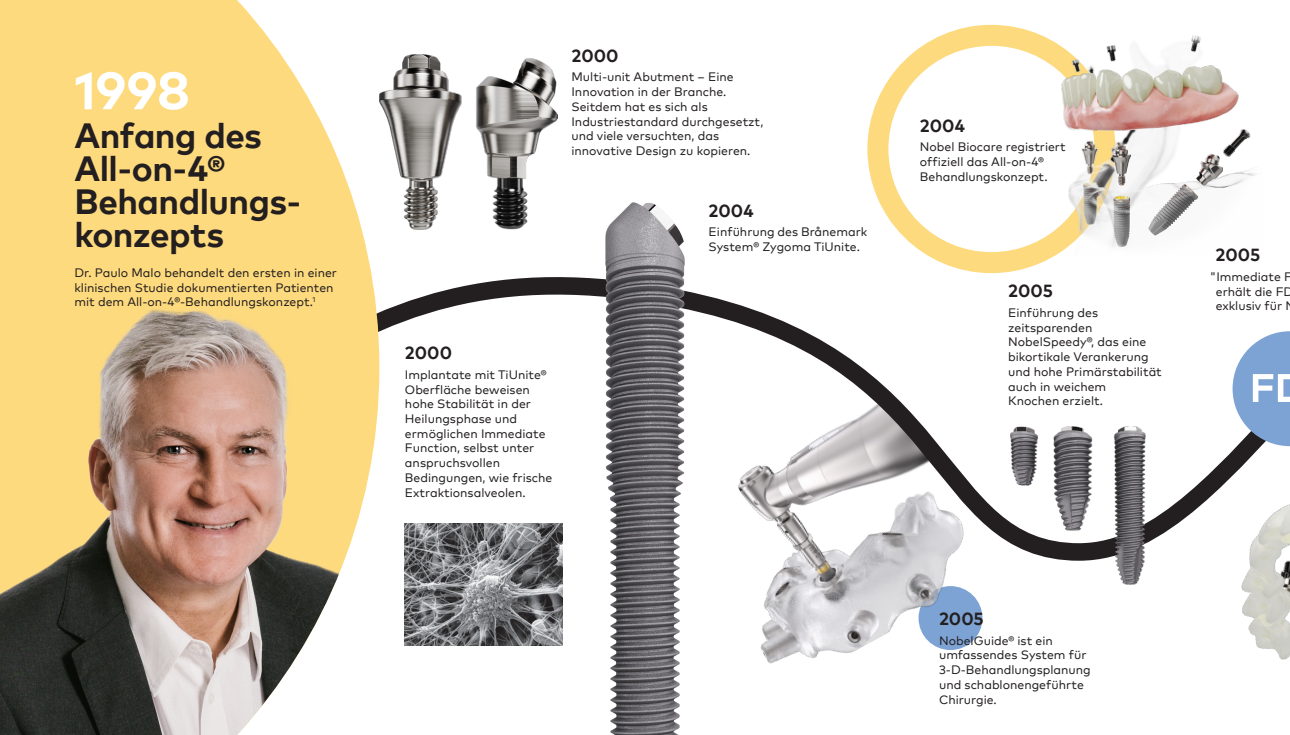
<style>
.page{position:relative;width:1290px;height:735px;background:#fff}
.page>*{position:absolute;margin:0;border:0;box-sizing:border-box;transform-origin:0 0}
.H_30{font:700 52.5px "Mark Pro";color:#fff}
.H_20{font:700 35px/33.2px "Mark Pro";letter-spacing:-.015em;color:#231f20}
.H_10_year{font:700 17.5px "Mark Pro";letter-spacing:.005em;color:#231f20}
.body_copy{font:12.25px/14.7px "Mark Pro";color:#231f20}
</style>
<div class="page">
<img style="left:760px;top:569px;width:223px;height:95px">
<img style="left:1241px;top:569px;width:49px;height:91px">
<div style="left:867px;top:25px;width:248px;height:248px;border:21px solid #feda7e;border-radius:50%"></div>
<svg style="left:379px;top:214px;width:911px;height:355px"></svg>
<svg style="left:0;top:0;width:372px;height:276px;background:#fedf8f"></svg>
<img style="left:0;top:276px;width:379px;height:458px">
<img style="left:605px;top:203px;width:80px;height:531px">
<img style="left:1029px;top:30px;width:234px;height:225px">
<img style="left:379px;top:55px;width:178px;height:175px">
<img style="left:405px;top:523px;width:158px;height:122px">
<img style="left:1011px;top:426px;width:140px;height:159px">
<svg style="left:1232px;top:331px;width:58px;height:115px"></svg>
<p class="H_30" style="left:74px;top:51px;width:117px">1998</p>
<p class="H_20" style="left:74px;top:115px;width:228px">Anfang des<br>All-on-4®<br>Behandlungs&shy;konzepts</p>
<p class="body_copy" style="left:74px;top:264px;width:264px">Dr. Paulo Malo behandelt den ersten in einer klinischen Studie dokumentierten Patienten mit dem All-on-4®-Behandlungskonzept.<sup>1</sup></p>
<p class="H_10_year" style="left:571px;top:42px;width:49px">2000</p>
<p class="body_copy" style="left:571px;top:69px;width:194px">Multi-unit Abutment – Eine<br>Innovation in der Branche.<br>Seitdem hat es sich als<br>Industriestandard durchgesetzt, und viele versuchten, das innovative Design zu kopieren.</p>
<p class="H_10_year" style="left:709px;top:197px;width:47px">2004</p>
<p class="body_copy" style="left:709px;top:223px;width:160px">Einführung des Brånemark<br>System® Zygoma TiUnite.</p>
<p class="H_10_year" style="left:405px;top:339px;width:49px">2000</p>
<p class="body_copy" style="left:405px;top:366px;width:149px">Implantate mit TiUnite®<br>Oberfläche beweisen hohe Stabilität in der<br>Heilungsphase und ermöglichen Immediate<br>Function, selbst unter anspruchsvollen<br>Bedingungen, wie frische<br>Extraktionsalveolen.</p>
<p class="H_10_year" style="left:920px;top:112px;width:47px">2004</p>
<p class="body_copy" style="left:920px;top:139px;width:147px">Nobel Biocare registriert offiziell das All-on-4®<br>Behandlungskonzept.</p>
<p class="H_10_year" style="left:1008px;top:277px;width:46px">2005</p>
<p class="body_copy" style="left:1008px;top:304px;width:155px">Einführung des zeitsparenden<br>NobelSpeedy®, das eine bikortikale Verankerung und hohe Primärstabilität auch in weichem<br>Knochen erzielt.</p>
<p class="H_10_year" style="left:1215px;top:241px;width:46px">2005</p>
<p class="body_copy" style="left:1210px;top:268px;width:85px;text-align:center">"Immediate F erhält die FD exklusiv für</p>
<p class="H_10_year" style="left:939px;top:605px;width:46px">2005</p>
<p class="body_copy" style="left:939px;top:631px;width:153px">NobelGuide® ist ein umfassendes System für<br>3-D-Behandlungsplanung und schablonengeführte<br>Chirurgie.</p>
</div>
